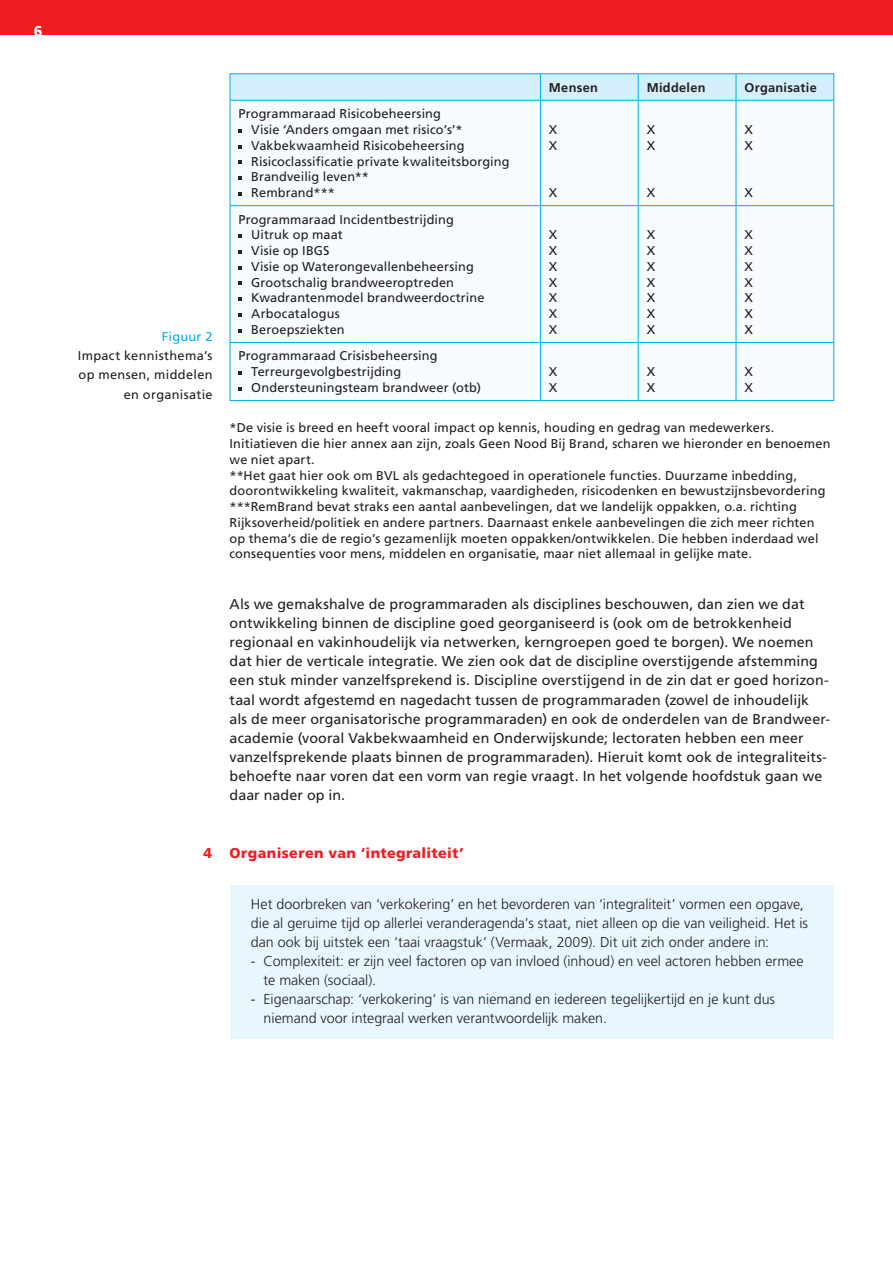
<style>
.page{position:relative;width:893px;height:1263px;background:#fff}
.page>*{position:absolute;margin:0;border:0;box-sizing:border-box;transform-origin:0 0}
.t1{font:14.25px/19px "Frutiger LT Std";letter-spacing:.005em;color:#231f20}
.t2{font:300 14.25px/19px "Frutiger LT Std";color:#231f20}
.t3{font:900 14.25px "Frutiger LT Std";letter-spacing:.025em;color:#ee1d23}
.t4{font:900 14.25px "Frutiger LT Std";color:#fff}
.t5{font:12.75px/15.8px "Frutiger LT Std";letter-spacing:.01em;color:#231f20}
.t6{font:700 12.75px "Frutiger LT Std";letter-spacing:.025em;color:#231f20}
.t7{font:12.75px "Frutiger LT Std";letter-spacing:.025em;color:#00aeef}
</style>
<div class="page">
<div style="left:0;top:0;width:893px;height:35px;background:#ee1d23"></div>
<div style="left:231px;top:101px;width:602px;height:299px;background:#f6fbfe"></div>
<hr style="left:540px;top:101px;width:1px;height:104px;background:#00aeef">
<hr style="left:638px;top:101px;width:1px;height:104px;background:#00aeef">
<hr style="left:736px;top:101px;width:1px;height:104px;background:#00aeef">
<hr style="left:230px;top:205px;width:310px;height:1px;background:#00aeef">
<hr style="left:540px;top:205px;width:98px;height:1px;background:#00aeef">
<hr style="left:540px;top:206px;width:1px;height:136px;background:#00aeef">
<hr style="left:638px;top:205px;width:98px;height:1px;background:#00aeef">
<hr style="left:638px;top:206px;width:1px;height:136px;background:#00aeef">
<hr style="left:736px;top:205px;width:98px;height:1px;background:#00aeef">
<hr style="left:736px;top:206px;width:1px;height:136px;background:#00aeef">
<hr style="left:230px;top:342px;width:310px;height:1px;background:#00aeef">
<hr style="left:540px;top:342px;width:98px;height:1px;background:#00aeef">
<hr style="left:540px;top:343px;width:1px;height:57px;background:#00aeef">
<hr style="left:638px;top:342px;width:98px;height:1px;background:#00aeef">
<hr style="left:638px;top:343px;width:1px;height:57px;background:#00aeef">
<hr style="left:736px;top:342px;width:98px;height:1px;background:#00aeef">
<hr style="left:736px;top:343px;width:1px;height:57px;background:#00aeef">
<hr style="left:230px;top:101px;width:1px;height:104px;background:#00aeef">
<hr style="left:833px;top:101px;width:1px;height:104px;background:#00aeef">
<hr style="left:230px;top:206px;width:1px;height:136px;background:#00aeef">
<hr style="left:833px;top:206px;width:1px;height:136px;background:#00aeef">
<hr style="left:230px;top:343px;width:1px;height:57px;background:#00aeef">
<hr style="left:833px;top:343px;width:1px;height:57px;background:#00aeef">
<hr style="left:230px;top:400px;width:310px;height:1px;background:#00aeef">
<hr style="left:540px;top:400px;width:98px;height:1px;background:#00aeef">
<hr style="left:638px;top:400px;width:98px;height:1px;background:#00aeef">
<hr style="left:736px;top:400px;width:98px;height:1px;background:#00aeef">
<hr style="left:230px;top:73px;width:310px;height:1px;background:#00aeef">
<hr style="left:540px;top:73px;width:98px;height:1px;background:#00aeef">
<hr style="left:638px;top:73px;width:98px;height:1px;background:#00aeef">
<hr style="left:736px;top:73px;width:98px;height:1px;background:#00aeef">
<svg style="left:230px;top:74px;width:604px;height:26px;background:#cfedfa"></svg>
<hr style="left:230px;top:100px;width:310px;height:1px;background:#00aeef">
<hr style="left:540px;top:100px;width:98px;height:1px;background:#00aeef">
<hr style="left:638px;top:100px;width:98px;height:1px;background:#00aeef">
<hr style="left:736px;top:100px;width:98px;height:1px;background:#00aeef">
<svg style="left:238px;top:129px;width:4px;height:4px"></svg>
<svg style="left:238px;top:145px;width:4px;height:3px"></svg>
<svg style="left:238px;top:160px;width:4px;height:4px"></svg>
<svg style="left:238px;top:176px;width:4px;height:4px"></svg>
<svg style="left:238px;top:192px;width:4px;height:4px"></svg>
<svg style="left:238px;top:234px;width:4px;height:4px"></svg>
<svg style="left:238px;top:250px;width:4px;height:4px"></svg>
<svg style="left:238px;top:266px;width:4px;height:3px"></svg>
<svg style="left:238px;top:282px;width:4px;height:3px"></svg>
<svg style="left:238px;top:297px;width:4px;height:4px"></svg>
<svg style="left:238px;top:313px;width:4px;height:4px"></svg>
<svg style="left:238px;top:329px;width:4px;height:3px"></svg>
<svg style="left:238px;top:371px;width:4px;height:4px"></svg>
<svg style="left:238px;top:387px;width:4px;height:3px"></svg>
<div style="left:230px;top:885px;width:603px;height:153px;background:#e8f6fd"></div>
<p class="t4" style="left:34px;top:22px;width:10px">6</p>
<p class="t7" style="left:162px;top:329px;width:52px">Figuur 2</p>
<p class="t5" style="left:78px;top:346px;width:136px;line-height:19.2px;text-align:right">Impact kennisthema’s op mensen, middelen en organisatie</p>
<p class="t5" style="left:251px;top:106px;width:260px;text-indent:-13px">Programmaraad Risicobeheersing<br>Visie ‘Anders omgaan met risico’s’*<br>Vakbekwaamheid Risicobeheersing<br>Risicoclassificatie private kwaliteitsborging<br>Brandveilig leven**<br>Rembrand***</p>
<p class="t5" style="left:251px;top:211px;width:235px;text-indent:-13px">Programmaraad Incidentbestrijding<br>Uitruk op maat<br>Visie op IBGS<br>Visie op Waterongevallenbeheersing<br>Grootschalig brandweeroptreden<br>Kwadrantenmodel brandweerdoctrine<br>Arbocatalogus<br>Beroepsziekten</p>
<p class="t6" style="left:549px;top:80px;width:50px">Mensen</p>
<p class="t6" style="left:647px;top:80px;width:60px">Middelen</p>
<p class="t6" style="left:744px;top:80px;width:74px">Organisatie</p>
<p class="t5" style="left:549px;top:122px;width:10px">X<br>X</p>
<p class="t5" style="left:549px;top:185px;width:10px">X</p>
<p class="t5" style="left:647px;top:122px;width:10px">X<br>X</p>
<p class="t5" style="left:647px;top:185px;width:10px">X</p>
<p class="t5" style="left:744px;top:122px;width:10px">X<br>X</p>
<p class="t5" style="left:744px;top:185px;width:10px">X</p>
<p class="t5" style="left:549px;top:227px;width:10px;text-align:justify">X X X X X X X</p>
<p class="t5" style="left:647px;top:227px;width:10px;text-align:justify">X X X X X X X</p>
<p class="t5" style="left:744px;top:227px;width:10px;text-align:justify">X X X X X X X</p>
<p class="t5" style="left:251px;top:348px;width:231px;text-indent:-13px">Programmaraad Crisisbeheersing<br>Terreurgevolgbestrijding<br>Ondersteuningsteam brandweer (otb)</p>
<p class="t5" style="left:549px;top:364px;width:10px">X<br>X</p>
<p class="t5" style="left:647px;top:364px;width:10px">X<br>X</p>
<p class="t5" style="left:744px;top:364px;width:10px">X<br>X</p>
<p class="t5" style="left:230px;top:420px;width:602px">*De visie is breed en heeft vooral impact op kennis, houding en gedrag van medewerkers.<br>Initiatieven die hier annex aan zijn, zoals Geen Nood Bij Brand, scharen we hieronder en benoemen we niet apart.<br>**Het gaat hier ook om BVL als gedachtegoed in operationele functies. Duurzame inbedding, doorontwikkeling kwaliteit, vakmanschap, vaardigheden, risicodenken en bewustzijnsbevordering ***RemBrand bevat straks een aantal aanbevelingen, dat we landelijk oppakken, o.a. richting Rijksoverheid/politiek en andere partners. Daarnaast enkele aanbevelingen die zich meer richten op thema’s die de regio’s gezamenlijk moeten oppakken/ontwikkelen. Die hebben inderdaad wel consequenties voor mens, middelen en organisatie, maar niet allemaal in gelijke mate.</p>
<p class="t1" style="left:230px;top:594px;width:602px">Als we gemakshalve de programmaraden als disciplines beschouwen, dan zien we dat ontwikkeling binnen de discipline goed georganiseerd is (ook om de betrokkenheid regionaal en vakinhoudelijk via netwerken, kerngroepen goed te borgen). We noemen dat hier de verticale integratie. We zien ook dat de discipline overstijgende afstemming een stuk minder vanzelfsprekend is. Discipline overstijgend in de zin dat er goed horizon&shy;taal wordt afgestemd en nagedacht tussen de programmaraden (zowel de inhoudelijk als de meer organisatorische programmaraden) en ook de onderdelen van de Brandweer&shy;academie (vooral Vakbekwaamheid en Onderwijskunde; lectoraten hebben een meer vanzelfsprekende plaats binnen de programmaraden). Hieruit komt ook de integraliteits&shy;behoefte naar voren dat een vorm van regie vraagt. In het volgende hoofdstuk gaan we daar nader op in.</p>
<p class="t3" style="left:204px;top:844px;width:262px">4 Organiseren van ‘integraliteit’</p>
<p class="t2" style="left:251px;top:894px;width:559px">Het doorbreken van ‘verkokering’ en het bevorderen van ‘integraliteit’ vormen een opgave, die al geruime tijd op allerlei veranderagenda’s staat, niet alleen op die van veiligheid. Het is dan ook bij uitstek een ‘taai vraagstuk’ (Vermaak, 2009). Dit uit zich onder andere in:</p>
<p class="t2" style="left:264px;top:952px;width:542px;text-indent:-13px">- Complexiteit: er zijn veel factoren op van invloed (inhoud) en veel actoren hebben ermee te maken (sociaal).</p>
<p class="t2" style="left:264px;top:990px;width:513px;text-indent:-13px">- Eigenaarschap: ‘verkokering’ is van niemand en iedereen tegelijkertijd en je kunt dus niemand voor integraal werken verantwoordelijk maken.</p>
</div>
